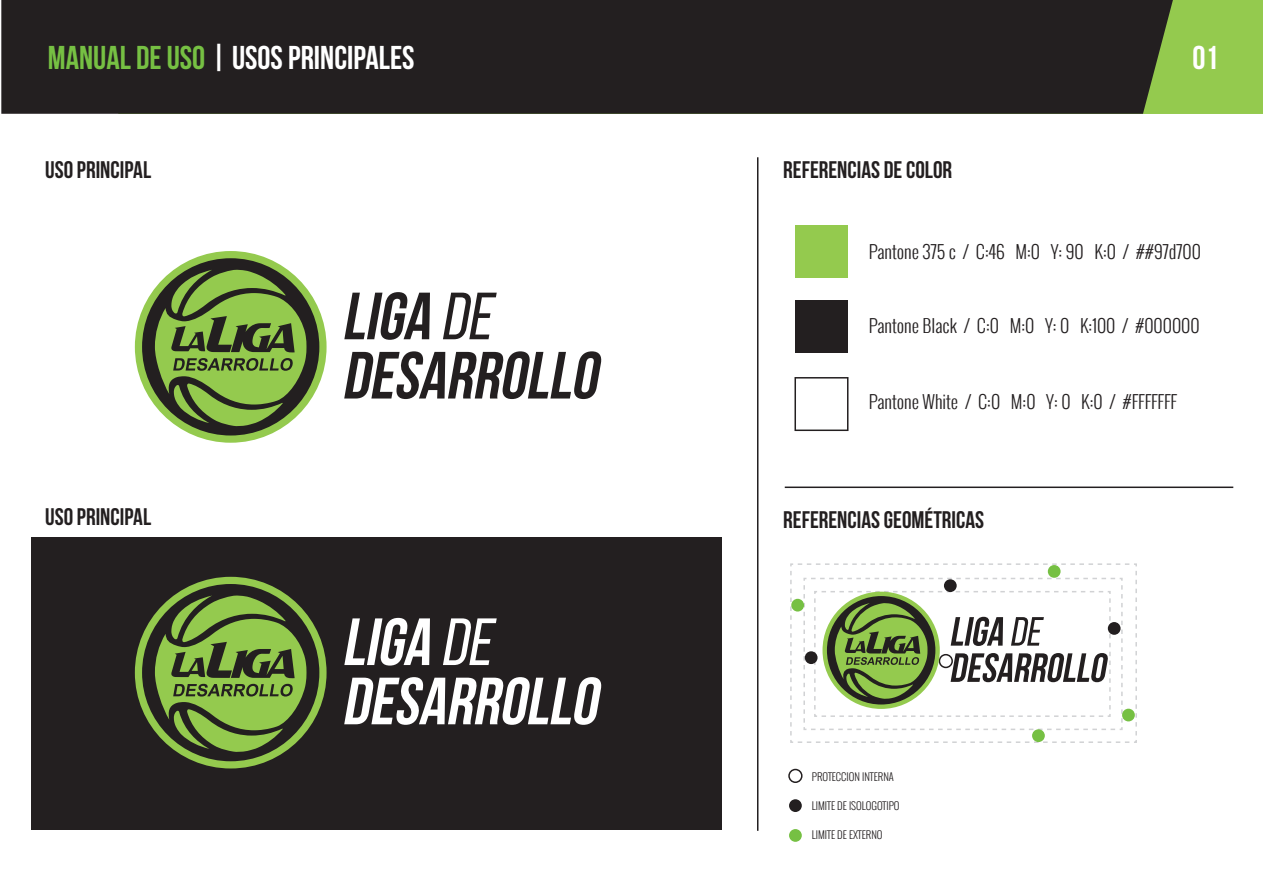
<style>
.page{position:relative;width:1263px;height:893px;background:#fff}
.page>*{position:absolute;margin:0;border:0;box-sizing:border-box;transform-origin:0 0}
.t1{font:700 33px "Bebas Neue";color:#fff}
.t2{font:700 24px "Bebas Neue";color:#231f20}
.t3{font:300 18px "Oswald";color:#231f20}
.t4{font:300 10.5px "Oswald";color:#231f20}
.s1{color:#76c043}
</style>
<div class="page">
<div style="left:1173px;top:0;width:90px;height:114px;background:#94ca4e"></div>
<div style="left:1px;top:0;width:1172px;height:114px;background:#231f20"></div>
<div style="left:32px;top:537px;width:690px;height:292px;background:#231f20"></div>
<hr style="left:757px;top:157px;width:1px;height:674px;background:#231f20">
<div style="left:795px;top:225px;width:53px;height:52px;background:#94ca4e"></div>
<div style="left:795px;top:300px;width:53px;height:52px;background:#231f20"></div>
<div style="left:794px;top:377px;width:54px;height:54px;background:#fff;border:2px solid #231f20"></div>
<hr style="left:785px;top:487px;width:448px;height:1px;background:#231f20">
<div style="left:788px;top:769px;width:14px;height:14px;border:2px solid #231f20;border-radius:50%"></div>
<div style="left:789px;top:829px;width:13px;height:13px;background:#76c043;border-radius:50%"></div>
<div style="left:789px;top:799px;width:13px;height:13px;background:#231f20;border-radius:50%"></div>
<svg style="left:344px;top:618px;width:86px;height:48px"></svg>
<svg style="left:443px;top:618px;width:54px;height:47px"></svg>
<svg style="left:344px;top:677px;width:258px;height:48px"></svg>
<svg style="left:135px;top:577px;width:192px;height:191px"></svg>
<svg style="left:344px;top:292px;width:86px;height:48px"></svg>
<svg style="left:443px;top:293px;width:54px;height:46px"></svg>
<svg style="left:344px;top:351px;width:258px;height:48px"></svg>
<svg style="left:135px;top:251px;width:192px;height:192px"></svg>
<svg style="left:790px;top:563px;width:347px;height:180px"></svg>
<h1 class="t1" style="left:48px;top:39px;width:368px"><span class="s1">MANUAL DE USO</span> | USOS PRINCIPALES</h1>
<h1 class="t1" style="left:1192px;top:39px;width:28px">01</h1>
<h2 class="t2" style="left:45px;top:157px;width:107px">USO PRINCIPAL</h2>
<h2 class="t2" style="left:783px;top:157px;width:170px">REFERENCIAS DE COLOR</h2>
<p class="t3" style="left:869px;top:239px;width:334px">Pantone 375 c / C:46 M:0 Y: 90 K:0 / ##97d700</p>
<p class="t3" style="left:869px;top:312px;width:332px">Pantone Black / C:0 M:0 Y: 0 K:100 / #000000</p>
<p class="t3" style="left:869px;top:389px;width:310px">Pantone White / C:0 M:0 Y: 0 K:0 / #FFFFFFF</p>
<h2 class="t2" style="left:45px;top:503px;width:107px">USO PRINCIPAL</h2>
<h2 class="t2" style="left:783px;top:506px;width:202px">REFERENCIAS GEOMÉTRICAS</h2>
<p class="t4" style="left:812px;top:769px;width:84px">PROTECCION INTERNA</p>
<p class="t4" style="left:812px;top:798px;width:89px">LIMITE DE ISOLOGOTIPO</p>
<p class="t4" style="left:812px;top:827px;width:72px">LIMITE DE EXTERNO</p>
</div>
